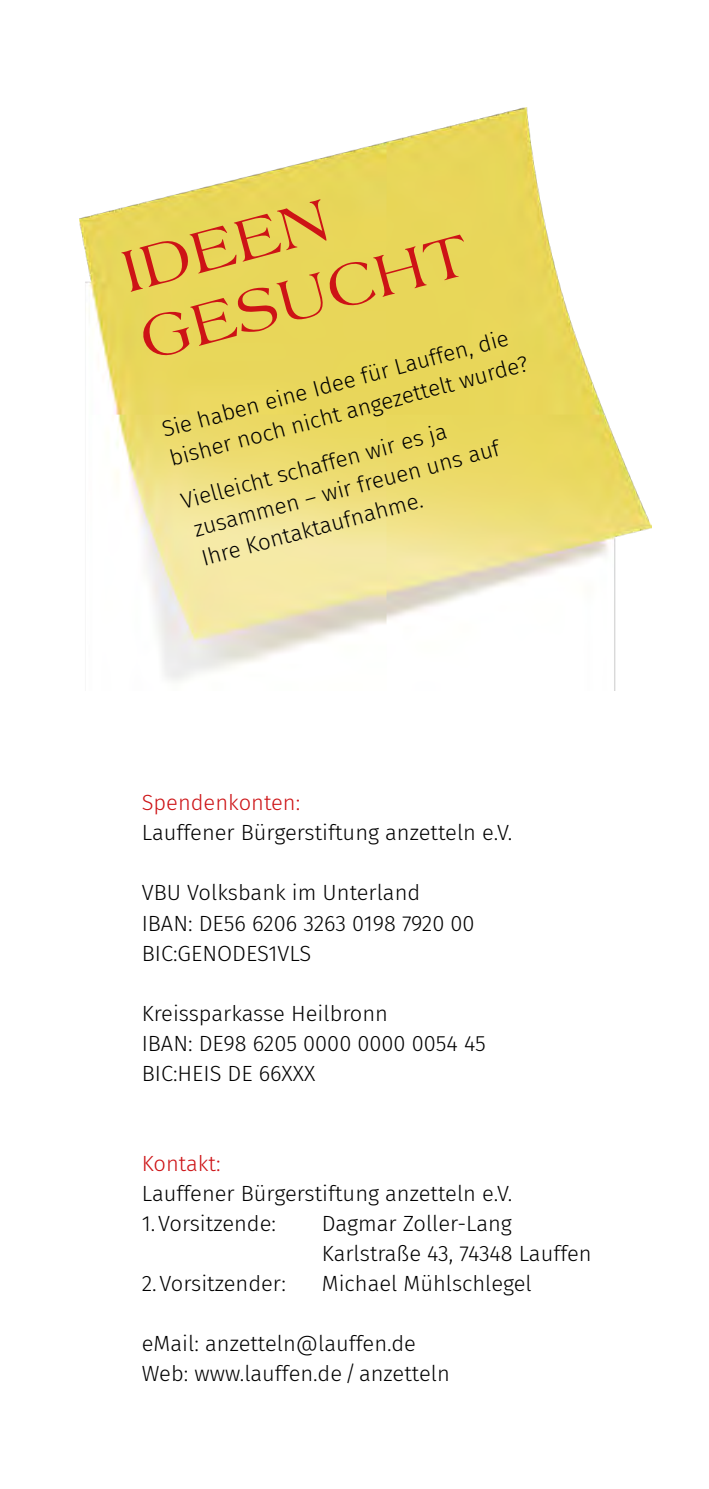
<style>
.page{position:relative;width:709px;height:1489px;background:#fff}
.page>*{position:absolute;margin:0;border:0;box-sizing:border-box;transform-origin:0 0}
.t1{font:62.5px/70px "Americana Std";color:#cd1316}
.t2{font:300 22.5px/30px "Fira Sans";color:#000}
.t3{font:300 22px/30px "Fira Sans";color:#000}
.t4{font:300 22px "Fira Sans";color:#cd1316}
</style>
<div class="page">
<img style="left:80px;top:108px;width:571px;height:582px">
<h1 class="t1" style="left:114px;top:239px;width:339px;rotate:-15deg">IDEEN<br>GESUCHT</h1>
<p class="t2" style="left:158px;top:415px;width:372px;rotate:-15deg">Sie haben eine Idee für Lauffen, die bisher noch nicht angezettelt wurde?</p>
<p class="t2" style="left:178px;top:487px;width:322px;rotate:-15deg">Vielleicht schaffen wir es ja zusammen – wir freuen uns auf<br>Ihre Kontaktaufnahme.</p>
<p class="t4" style="left:142px;top:787px;width:160px">Spendenkonten:</p>
<p class="t3" style="left:142px;top:817px;width:372px">Lauffener Bürgerstiftung anzetteln e.V.</p>
<p class="t3" style="left:142px;top:877px;width:334px">VBU Volksbank im Unterland<br>IBAN: DE56 6206 3263 0198 7920 00<br>BIC:GENODES1VLS</p>
<p class="t3" style="left:142px;top:997px;width:345px">Kreissparkasse Heilbronn<br>IBAN: DE98 6205 0000 0000 0054 45<br>BIC:HEIS DE 66XXX</p>
<p class="t4" style="left:142px;top:1147px;width:80px">Kontakt:</p>
<p class="t3" style="left:142px;top:1177px;width:372px">Lauffener Bürgerstiftung anzetteln e.V.<br>1.Vorsitzende:</p>
<p class="t3" style="left:322px;top:1207px;width:271px">Dagmar Zoller-Lang<br>Karlstraße 43, 74348 Lauffen</p>
<p class="t3" style="left:142px;top:1267px;width:146px">2.Vorsitzender:</p>
<p class="t3" style="left:322px;top:1267px;width:211px">Michael Mühlschlegel</p>
<p class="t3" style="left:142px;top:1327px;width:309px">eMail: anzetteln@lauffen.de<br>Web: www.lauffen.de/anzetteln</p>
</div>
